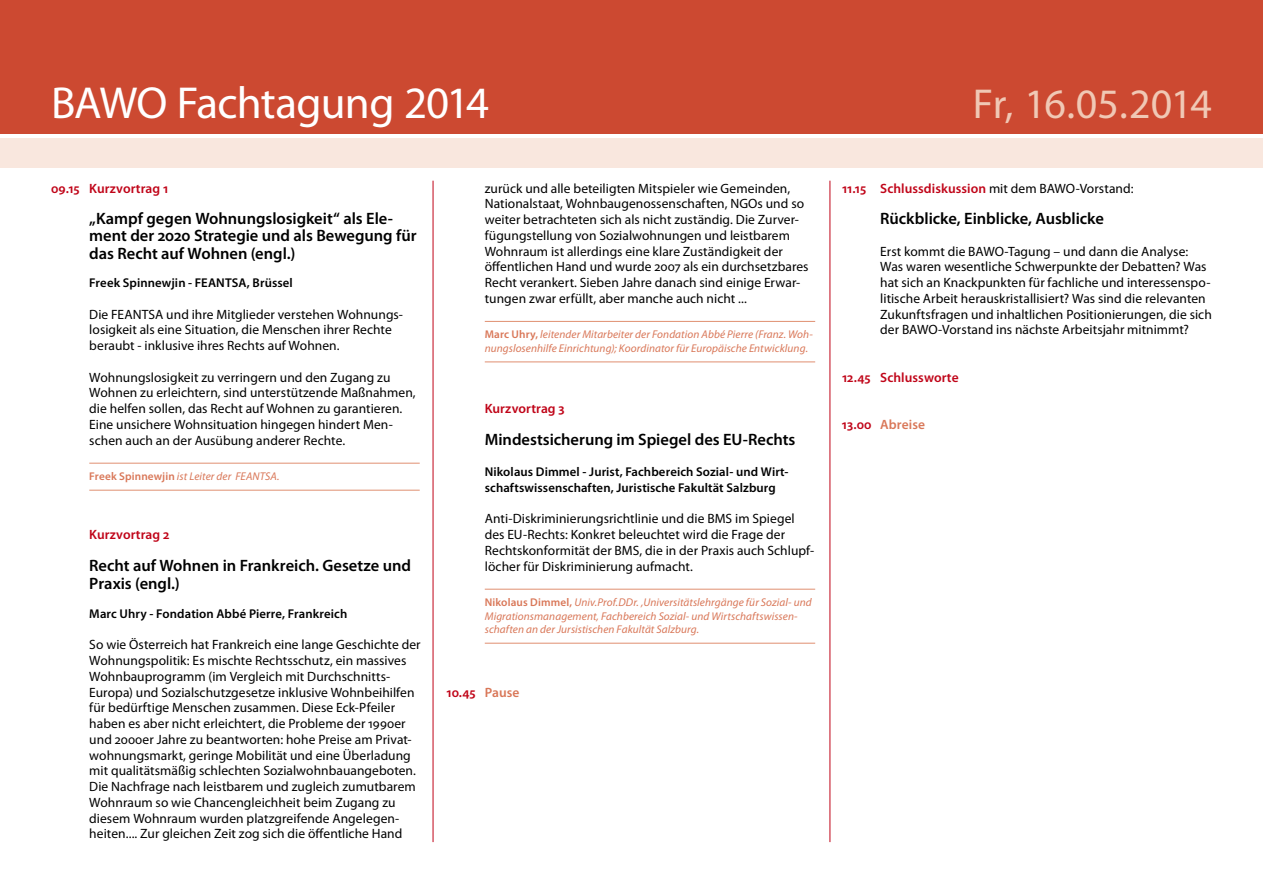
<style>
.page{position:relative;width:1263px;height:893px;background:#fff}
.page>*{position:absolute;margin:0;border:0;box-sizing:border-box;transform-origin:0 0}
.t1{font:45px "Myriad Pro";letter-spacing:-.02em;color:#fff}
.t2{font:42px "Myriad Pro";color:#f0c8b5}
.t3{font:600 16.5px/17.2px "Myriad Pro";letter-spacing:-.005em;color:#000}
.t4{font:13.5px/15.8px "Myriad Pro";letter-spacing:.005em;color:#000}
.t5{font:600 13.5px "Myriad Pro";letter-spacing:.005em;color:#c00418}
.t6{font:600 13.5px "Myriad Pro";letter-spacing:.005em;color:#d97758}
.t7{font:600 12.75px/15.8px "Myriad Pro";letter-spacing:.005em;color:#000}
.t8{font:italic 11.25px/13.5px "Myriad Pro";letter-spacing:.01em;color:#d97758}
.s1{font-weight:600;font-style:normal}
.s2{color:#d97758}
.s3{font-weight:400;color:#000}
.s4{color:#c00418}
</style>
<div class="page">
<div style="left:0;top:138px;width:1263px;height:30px;background:#f9e7de"></div>
<div style="left:0;top:0;width:1263px;height:133px;background:#cc4931"></div>
<hr style="left:433px;top:181px;width:1px;height:661px;background:#c00418">
<hr style="left:829px;top:181px;width:1px;height:661px;background:#c00418">
<hr style="left:89px;top:463px;width:331px;height:1px;background:#e08f71">
<hr style="left:89px;top:490px;width:331px;height:1px;background:#e08f71">
<hr style="left:485px;top:321px;width:330px;height:1px;background:#e08f71">
<hr style="left:485px;top:362px;width:330px;height:1px;background:#e08f71">
<hr style="left:485px;top:589px;width:330px;height:1px;background:#e08f71">
<hr style="left:485px;top:643px;width:330px;height:1px;background:#e08f71">
<h1 class="t1" style="left:51px;top:75px;width:440px">BAWO Fachtagung 2014</h1>
<h2 class="t2" style="left:973px;top:78px;width:241px">Fr, 16.05.2014</h2>
<p class="t5" style="left:51px;top:179px;width:119px">09.15 Kurzvortrag 1</p>
<p class="t3" style="left:89px;top:209px;width:329px">„Kampf gegen Wohnungslosigkeit“ als Ele&shy;ment der 2020 Strategie und als Bewegung für das Recht auf Wohnen (engl.)</p>
<p class="t7" style="left:89px;top:275px;width:205px">Freek Spinnewjin - FEANTSA, Brüssel</p>
<p class="t4" style="left:89px;top:306px;width:315px">Die FEANTSA und ihre Mitglieder verstehen Wohnungs&shy;losigkeit als eine Situation, die Menschen ihrer Rechte beraubt - inklusive ihres Rechts auf Wohnen.</p>
<p class="t4" style="left:89px;top:369px;width:328px">Wohnungslosigkeit zu verringern und den Zugang zu Wohnen zu erleichtern, sind unterstützende Maßnahmen, die helfen sollen, das Recht auf Wohnen zu garantieren.<br>Eine unsichere Wohnsituation hingegen hindert Men&shy;schen auch an der Ausübung anderer Rechte.</p>
<p class="t8" style="left:89px;top:469px;width:192px"><span class="s1">Freek Spinnewjin</span> ist Leiter der FEANTSA.</p>
<p class="t5" style="left:89px;top:526px;width:81px">Kurzvortrag 2</p>
<p class="t3" style="left:89px;top:555px;width:323px;line-height:18.8px">Recht auf Wohnen in Frankreich. Gesetze und<br>Praxis (engl.)</p>
<p class="t7" style="left:89px;top:605px;width:259px">Marc Uhry - Fondation Abbé Pierre, Frankreich</p>
<p class="t4" style="left:89px;top:637px;width:333px">So wie Österreich hat Frankreich eine lange Geschichte der Wohnungspolitik: Es mischte Rechtsschutz, ein massives Wohnbauprogramm (im Vergleich mit Durchschnitts-Europa) und Sozialschutzgesetze inklusive Wohnbeihilfen für bedürftige Menschen zusammen. Diese Eck-Pfeiler haben es aber nicht erleichtert, die Probleme der 1990er und 2000er Jahre zu beantworten: hohe Preise am Privat&shy;wohnungsmarkt, geringe Mobilität und eine Überladung mit qualitätsmäßig schlechten Sozialwohnbauangeboten.<br>Die Nachfrage nach leistbarem und zugleich zumutbarem Wohnraum so wie Chancengleichheit beim Zugang zu diesem Wohnraum wurden platzgreifende Angelegen&shy;heiten.... Zur gleichen Zeit zog sich die öffentliche Hand</p>
<p class="t4" style="left:485px;top:180px;width:325px">zurück und alle beteiligten Mitspieler wie Gemeinden, Nationalstaat, Wohnbaugenossenschaften, NGOs und so weiter betrachteten sich als nicht zuständig. Die Zurver&shy;fügungstellung von Sozialwohnungen und leistbarem Wohnraum ist allerdings eine klare Zuständigkeit der öffentlichen Hand und wurde 2007 als ein durchsetzbares Recht verankert. Sieben Jahre danach sind einige Erwar&shy;tungen zwar erfüllt, aber manche auch nicht ...</p>
<p class="t8" style="left:485px;top:328px;width:330px"><span class="s1">Marc Uhry,</span> leitender Mitarbeiter der Fondation Abbé Pierre (Franz. Woh&shy;nungslosenhilfe Einrichtung); Koordinator für Europäische Entwicklung.</p>
<p class="t5" style="left:485px;top:400px;width:81px">Kurzvortrag 3</p>
<p class="t3" style="left:485px;top:430px;width:312px">Mindestsicherung im Spiegel des EU-Rechts</p>
<p class="t7" style="left:485px;top:464px;width:305px">Nikolaus Dimmel - Jurist, Fachbereich Sozial- und Wirt&shy;schaftswissenschaften, Juristische Fakultät Salzburg</p>
<p class="t4" style="left:485px;top:511px;width:331px">Anti-Diskriminierungsrichtlinie und die BMS im Spiegel des EU-Rechts: Konkret beleuchtet wird die Frage der Rechtskonformität der BMS, die in der Praxis auch Schlupf&shy;löcher für Diskriminierung aufmacht.</p>
<p class="t8" style="left:485px;top:595px;width:328px"><span class="s1">Nikolaus Dimmel,</span> Univ.Prof.DDr. ,Universitätslehrgänge für Sozial- und<br>Migrationsmanagement, Fachbereich Sozial- und Wirtschaftswissen&shy;schaften an der Jursistischen Fakultät Salzburg.</p>
<p class="t5" style="left:446px;top:683px;width:75px">10.45 <span class="s2">Pause</span></p>
<p class="t5" style="left:842px;top:179px;width:293px">11.15 Schlussdiskussion <span class="s3">mit dem BAWO-Vorstand:</span></p>
<p class="t3" style="left:880px;top:209px;width:225px">Rückblicke, Einblicke, Ausblicke</p>
<p class="t4" style="left:880px;top:243px;width:333px">Erst kommt die BAWO-Tagung – und dann die Analyse:<br>Was waren wesentliche Schwerpunkte der Debatten? Was hat sich an Knackpunkten für fachliche und interessenspo&shy;litische Arbeit herauskristallisiert? Was sind die relevanten Zukunftsfragen und inhaltlichen Positionierungen, die sich der BAWO-Vorstand ins nächste Arbeitsjahr mitnimmt?</p>
<p class="t5" style="left:842px;top:368px;width:118px">12.45 Schlussworte</p>
<p class="t6" style="left:842px;top:416px;width:85px"><span class="s4">13.00</span> Abreise</p>
</div>
